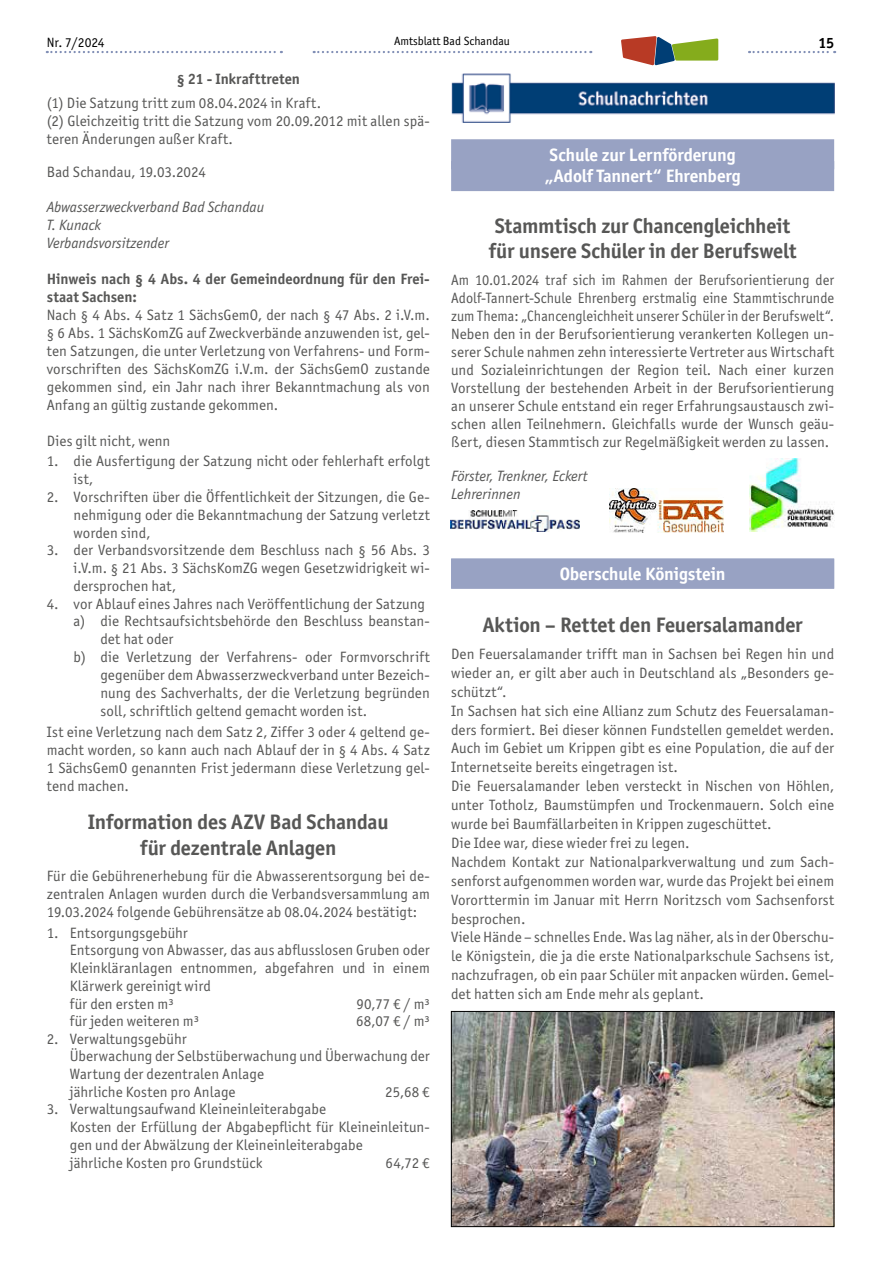
<style>
.page{position:relative;width:881px;height:1263px;background:#fff}
.page>*{position:absolute;margin:0;border:0;box-sizing:border-box;transform-origin:0 0}
.t1{font:700 21px/25.2px "Officina San ITC";letter-spacing:-.01em;color:#575756}
.t2{font:700 18px/21.6px "Officina San ITC";letter-spacing:-.01em;color:#fff}
.t3{font:15px/18.9px "Officina San ITC";letter-spacing:.005em;color:#575756}
.t4{font:15px/18px "Officina San ITC";letter-spacing:.005em;color:#575756;text-align:justify;scale:.95 1}
.t5{font:italic 15px/18px "Officina San ITC";color:#575756}
.t6{font:700 15px/18px "Officina San ITC";color:#575756}
.t7{font:700 15px "Officina San ITC";color:#000}
.t8{font:13.5px "Officina San ITC";color:#000}
.t9{font:12px "Officina San ITC";color:#000}
</style>
<div class="page">
<svg style="left:313px;top:51px;width:278px;height:2px"></svg>
<svg style="left:47px;top:51px;width:235px;height:2px"></svg>
<svg style="left:748px;top:51px;width:86px;height:2px"></svg>
<svg style="left:621px;top:36px;width:97px;height:29px"></svg>
<img style="left:451px;top:73px;width:382px;height:49px">
<div style="left:451px;top:139px;width:382px;height:30px;background:#98a2c3"></div>
<div style="left:451px;top:161px;width:382px;height:30px;background:#98a2c3"></div>
<img style="left:749px;top:459px;width:85px;height:72px">
<img style="left:609px;top:488px;width:114px;height:45px">
<img style="left:450px;top:510px;width:129px;height:21px">
<div style="left:451px;top:558px;width:382px;height:30px;background:#bcc3d8"></div>
<div style="left:451px;top:559px;width:382px;height:30px;background:#98a2c3"></div>
<img style="left:453px;top:1013px;width:378px;height:212px">
<div style="left:451px;top:1011px;width:382px;height:216px;border:1px solid #000"></div>
<p class="t8" style="left:47px;top:34px;width:59px">Nr. 7/2024</p>
<p class="t9" style="left:394px;top:34px;width:117px">Amtsblatt Bad Schandau</p>
<p class="t7" style="left:818px;top:34px;width:17px">15</p>
<p class="t6" style="left:177px;top:70px;width:125px">§ 21 - Inkrafttreten</p>
<p class="t3" style="left:47px;top:94px;width:384px;line-height:18px">(1) Die Satzung tritt zum 08.04.2024 in Kraft.<br>(2) Gleichzeitig tritt die Satzung vom 20.09.2012 mit allen spä&shy;teren Änderungen außer Kraft.</p>
<p class="t3" style="left:47px;top:163px;width:160px">Bad Schandau, 19.03.2024</p>
<p class="t5" style="left:47px;top:198px;width:219px">Abwasserzweckverband Bad Schandau<br>T. Kunack<br>Verbandsvorsitzender</p>
<p class="t6" style="left:47px;top:269px;width:384px">Hinweis nach § 4 Abs. 4 der Gemeindeordnung für den Frei&shy;staat Sachsen:</p>
<p class="t3" style="left:47px;top:305px;width:384px;line-height:18px;text-align:justify">Nach § 4 Abs. 4 Satz 1 SächsGemO, der nach § 47 Abs. 2 i.V.m. § 6 Abs. 1 SächsKomZG auf Zweckverbände anzuwenden ist, gel&shy;ten Satzungen, die unter Verletzung von Verfahrens- und Form&shy;vorschriften des SächsKomZG i.V.m. der SächsGemO zustande gekommen sind, ein Jahr nach ihrer Bekanntmachung als von Anfang an gültig zustande gekommen.</p>
<p class="t3" style="left:47px;top:431px;width:125px">Dies gilt nicht, wenn</p>
<p class="t3" style="left:74px;top:452px;width:357px;line-height:18px;text-indent:-27px">1. die Ausfertigung der Satzung nicht oder fehlerhaft erfolgt ist,</p>
<p class="t3" style="left:74px;top:488px;width:357px;line-height:18px;text-align:justify;text-indent:-27px">2. Vorschriften über die Öffentlichkeit der Sitzungen, die Ge&shy;nehmigung oder die Bekanntmachung der Satzung verletzt worden sind,</p>
<p class="t3" style="left:74px;top:541px;width:357px;line-height:18px;text-align:justify;text-indent:-27px">3. der Verbandsvorsitzende dem Beschluss nach § 56 Abs. 3 i.V.m. § 21 Abs. 3 SächsKomZG wegen Gesetzwidrigkeit wi&shy;dersprochen hat,</p>
<p class="t3" style="left:47px;top:594px;width:379px">4. vor Ablauf eines Jahres nach Veröffentlichung der Satzung</p>
<p class="t3" style="left:74px;top:612px;width:357px">a) die Rechtsaufsichtsbehörde den Beschluss beanstan-</p>
<p class="t3" style="left:100px;top:630px;width:75px">det hat oder</p>
<p class="t3" style="left:74px;top:647px;width:357px">b) die Verletzung der Verfahrens- oder Formvorschrift</p>
<p class="t3" style="left:100px;top:665px;width:331px">gegenüber dem Abwasserzweckverband unter Bezeich-</p>
<p class="t3" style="left:100px;top:683px;width:331px">nung des Sachverhalts, der die Verletzung begründen</p>
<p class="t3" style="left:100px;top:701px;width:268px">soll, schriftlich geltend gemacht worden ist.</p>
<p class="t3" style="left:47px;top:723px;width:384px;line-height:18px;text-align:justify">Ist eine Verletzung nach dem Satz 2, Ziffer 3 oder 4 geltend ge&shy;macht worden, so kann auch nach Ablauf der in § 4 Abs. 4 Satz 1 SächsGemO genannten Frist jedermann diese Verletzung gel&shy;tend machen.</p>
<h1 class="t1" style="left:88px;top:809px;width:302px;text-align:center">Information des AZV Bad Schandau für dezentrale Anlagen</h1>
<p class="t3" style="left:47px;top:867px;width:384px;line-height:18px;text-align:justify">Für die Gebührenerhebung für die Abwasserentsorgung bei de&shy;zentralen Anlagen wurden durch die Verbandsversammlung am 19.03.2024 folgende Gebührensätze ab 08.04.2024 bestätigt:</p>
<p class="t3" style="left:70px;top:923px;width:361px;line-height:17.9px;text-indent:-23px">1. Entsorgungsgebühr<br>Entsorgung von Abwasser, das aus abflusslosen Gruben oder Kleinkläranlagen entnommen, abgefahren und in einem Klärwerk gereinigt wird<br>für den ersten m³</p>
<p class="t3" style="left:356px;top:994px;width:75px">90,77 € / m³</p>
<p class="t3" style="left:70px;top:1012px;width:131px">für jeden weiteren m³</p>
<p class="t3" style="left:356px;top:1012px;width:75px">68,07 € / m³</p>
<p class="t3" style="left:70px;top:1030px;width:361px;line-height:17.7px;text-indent:-23px">2. Verwaltungsgebühr<br>Überwachung der Selbstüberwachung und Überwachung der Wartung der dezentralen Anlage<br>jährliche Kosten pro Anlage</p>
<p class="t3" style="left:385px;top:1082px;width:46px">25,68 €</p>
<p class="t3" style="left:70px;top:1100px;width:361px;line-height:17.7px;text-indent:-23px">3. Verwaltungsaufwand Kleineinleiterabgabe<br>Kosten der Erfüllung der Abgabepflicht für Kleineinleitun&shy;gen und der Abwälzung der Kleineinleiterabgabe<br>jährliche Kosten pro Grundstück</p>
<p class="t3" style="left:385px;top:1153px;width:46px">64,72 €</p>
<p class="t2" style="left:544px;top:144px;width:198px">Schule zur Lernförderung „Adolf Tannert“ Ehrenberg</p>
<h1 class="t1" style="left:488px;top:213px;width:309px">Stammtisch zur Chancengleichheit für unsere Schüler in der Berufswelt</h1>
<p class="t4" style="left:451px;top:271px;width:404px">Am 10.01.2024 traf sich im Rahmen der Berufsorientierung der Adolf-Tannert-Schule Ehrenberg erstmalig eine Stammtischrunde zum Thema: „Chancengleichheit unserer Schüler in der Berufswelt“.<br>Neben den in der Berufsorientierung verankerten Kollegen un&shy;serer Schule nahmen zehn interessierte Vertreter aus Wirtschaft und Sozialeinrichtungen der Region teil. Nach einer kurzen Vorstellung der bestehenden Arbeit in der Berufsorientierung an unserer Schule entstand ein reger Erfahrungsaustausch zwi&shy;schen allen Teilnehmern. Gleichfalls wurde der Wunsch geäu&shy;ßert, diesen Stammtisch zur Regelmäßigkeit werden zu lassen.</p>
<p class="t5" style="left:451px;top:467px;width:138px">Förster, Trenkner, Eckert<br>Lehrerinnen</p>
<p class="t2" style="left:559px;top:563px;width:167px">Oberschule Königstein</p>
<h1 class="t1" style="left:482px;top:612px;width:321px">Aktion – Rettet den Feuersalamander</h1>
<p class="t3" style="left:451px;top:644px;width:384px">Den Feuersalamander trifft man in Sachsen bei Regen hin und wieder an, er gilt aber auch in Deutschland als „Besonders ge&shy;schützt“.<br>In Sachsen hat sich eine Allianz zum Schutz des Feuersalaman&shy;ders formiert. Bei dieser können Fundstellen gemeldet werden.<br>Auch im Gebiet um Krippen gibt es eine Population, die auf der Internetseite bereits eingetragen ist.<br>Die Feuersalamander leben versteckt in Nischen von Höhlen, unter Totholz, Baumstümpfen und Trockenmauern. Solch eine wurde bei Baumfällarbeiten in Krippen zugeschüttet.<br>Die Idee war, diese wieder frei zu legen.<br>Nachdem Kontakt zur Nationalparkverwaltung und zum Sach&shy;senforst aufgenommen worden war, wurde das Projekt bei einem Vororttermin im Januar mit Herrn Noritzsch vom Sachsenforst besprochen.<br>Viele Hände – schnelles Ende. Was lag näher, als in der Oberschu&shy;le Königstein, die ja die erste Nationalparkschule Sachsens ist, nachzufragen, ob ein paar Schüler mit anpacken würden. Gemel&shy;det hatten sich am Ende mehr als geplant.</p>
</div>
